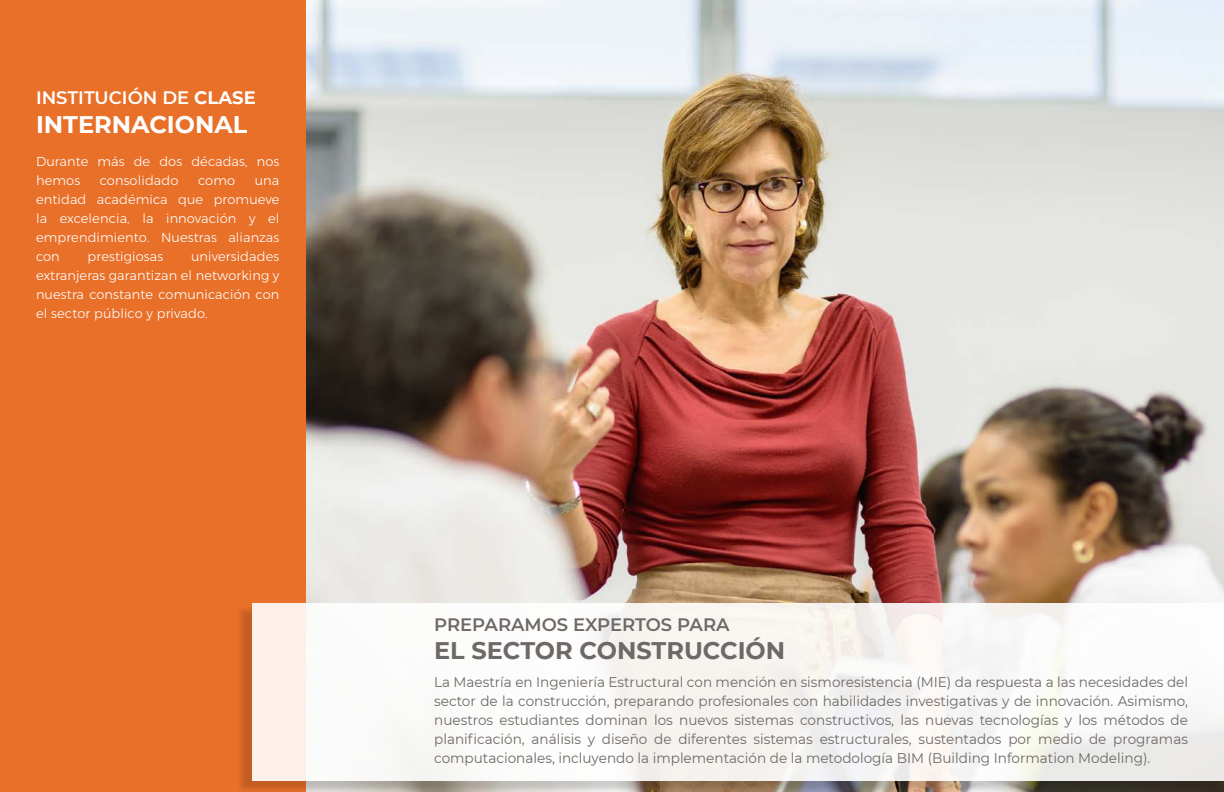
<style>
.page{position:relative;width:1224px;height:792px;background:#fff}
.page>*{position:absolute;margin:0;border:0;box-sizing:border-box;transform-origin:0 0}
.t1{font:700 24px "Montserrat";color:#6e6966}
.t2{font:700 24px "Montserrat";color:#fff}
.t3{font:600 18px "Montserrat";color:#6e6966}
.t4{font:600 18px "Montserrat";color:#fff}
.t5{font:14px/19px "Montserrat";color:#6e6966;text-align:justify}
.t6{font:300 13px/19px "Montserrat";letter-spacing:.01em;color:#fff;text-align:justify}
.s1{font-weight:700}
</style>
<div class="page">
<img style="left:306px;top:0;width:918px;height:603px">
<div style="left:0;top:0;width:306px;height:792px;background:#e87029"></div>
<div style="left:236px;top:606px;width:988px;height:186px;background:#000;opacity:.18"></div>
<div style="left:252px;top:603px;width:972px;height:177px;background:linear-gradient(to right,#fbf8f5,#f5f5f4)"></div>
<p class="t4" style="left:36px;top:85px;width:221px">INSTITUCIÓN DE <span class="s1">CLASE</span></p>
<h1 class="t2" style="left:36px;top:107px;width:213px">INTERNACIONAL</h1>
<p class="t6" style="left:36px;top:152px;width:245px">Durante más de dos décadas, nos hemos</p>
<p class="t6" style="left:100px;top:171px;width:80px">consolidado</p>
<p class="t6" style="left:198px;top:171px;width:38px">como</p>
<p class="t6" style="left:36px;top:171px;width:245px;text-indent:219px">una entidad académica que promueve la excelencia, la innovación y el emprendimiento. Nuestras alianzas con</p>
<p class="t6" style="left:36px;top:247px;width:245px;text-indent:155px">universidades extranjeras garantizan el networking y nuestra constante comunicación con el sector público y privado.</p>
<p class="t6" style="left:88px;top:247px;width:77px">prestigiosas</p>
<p class="t3" style="left:434px;top:612px;width:297px">PREPARAMOS EXPERTOS PARA</p>
<h1 class="t1" style="left:434px;top:633px;width:353px">EL SECTOR CONSTRUCCIÓN</h1>
<p class="t5" style="left:434px;top:672px;width:755px">La Maestría en Ingeniería Estructural con mención en sismoresistencia (MIE) da respuesta a las necesidades del sector de la construcción, preparando profesionales con habilidades investigativas y de innovación. Asimismo, nuestros estudiantes dominan los nuevos sistemas constructivos, las nuevas tecnologías y los métodos de planificación, análisis y diseño de diferentes sistemas estructurales, sustentados por medio de programas computacionales, incluyendo la implementación de la metodología BIM (Building Information Modeling).</p>
</div>
